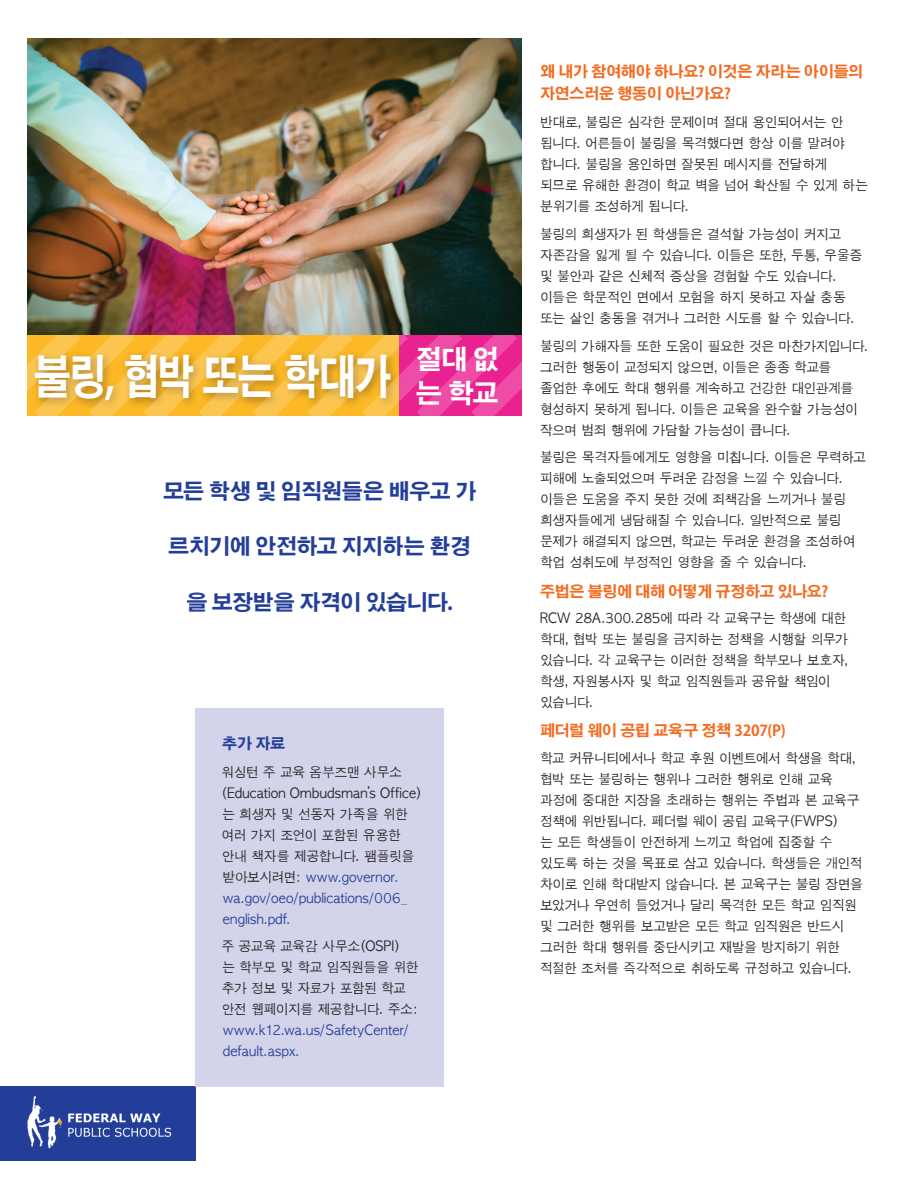
<style>
.page{position:relative;width:918px;height:1188px;background:#fff}
.page>*{position:absolute;margin:0;border:0;box-sizing:border-box;transform-origin:0 0}
.t1{font:700 46.2px "Adobe Gothic Std";letter-spacing:-.04em;color:#fff;scale:.8 1}
.t2{font:700 26.25px "Adobe Gothic Std";color:#fff}
.t3{font:700 21px "Adobe Gothic Std";letter-spacing:-.03em;color:#233e98}
.t4{font:700 15px/22.5px "Adobe Gothic Std";letter-spacing:-.02em;color:#f36b21}
.Goudy_Text{font:700 15px "Adobe Gothic Std";color:#233e98}
.Goudy_Text-2{font:13.5px/21px "Apple Gothic";letter-spacing:-.05em;color:#231f20;scale:.96 1}
.Goudy_Text-3{font:13.5px/21px "Apple Gothic";letter-spacing:.005em;color:#231f20;scale:.96 1}
.Goudy_Text-4{font:13.5px/21px "Apple Gothic";letter-spacing:-.02em;color:#231f20;scale:.96 1}
.s1{color:#233e98}
</style>
<div class="page">
<div style="left:0;top:1087px;width:195px;height:74px;background:#233e98"></div>
<img style="left:27px;top:1096px;width:145px;height:52px">
<svg style="left:27px;top:335px;width:495px;height:81px;background:#eb9450"></svg>
<img style="left:27px;top:38px;width:495px;height:297px">
<div style="left:195px;top:708px;width:249px;height:379px;background:#d3d3ea"></div>
<p class="t1" style="left:34px;top:349px;width:449px">불링, 협박 또는 학대가</p>
<p class="t2" style="left:416px;top:343px;width:85px">절대 없</p>
<p class="t2" style="left:416px;top:377px;width:84px">는 학교</p>
<p class="t3" style="left:163px;top:478px;width:315px">모든 학생 및 임직원들은 배우고 가</p>
<p class="t3" style="left:168px;top:534px;width:304px">르치기에 안전하고 지지하는 환경</p>
<p class="t3" style="left:186px;top:589px;width:268px">을 보장받을 자격이 있습니다.</p>
<p class="Goudy_Text" style="left:222px;top:734px;width:64px">추가 자료</p>
<p class="Goudy_Text-3" style="left:221px;top:762px;width:210px">워싱턴 주 교육 옴부즈맨 사무소 (Education Ombudsman’s Office) 는 희생자 및 선동자 가족을 위한 여러 가지 조언이 포함된 유용한 안내 책자를 제공합니다. 팸플릿을 받아보시려면: <span class="s1">www.governor. wa.gov/oeo/publications/006_ english.pdf.</span></p>
<p class="Goudy_Text-4" style="left:222px;top:936px;width:207px">주 공교육 교육감 사무소(OSPI)<br>는 학부모 및 학교 임직원들을 위한 추가 정보 및 자료가 포함된 학교 안전 웹페이지를 제공합니다. 주소: <span class="s1">www.k12.wa.us/SafetyCenter/ default.aspx.</span></p>
<p class="t4" style="left:540px;top:60px;width:325px">왜 내가 참여해야 하나요? 이것은 자라는 아이들의 자연스러운 행동이 아닌가요?</p>
<p class="Goudy_Text-2" style="left:540px;top:112px;width:343px">반대로, 불링은 심각한 문제이며 절대 용인되어서는 안 됩니다. 어른들이 불링을 목격했다면 항상 이를 말려야 합니다. 불링을 용인하면 잘못된 메시지를 전달하게 되므로 유해한 환경이 학교 벽을 넘어 확산될 수 있게 하는 분위기를 조성하게 됩니다.</p>
<p class="Goudy_Text-2" style="left:540px;top:224px;width:338px">불링의 희생자가 된 학생들은 결석할 가능성이 커지고 자존감을 잃게 될 수 있습니다. 이들은 또한, 두통, 우울증 및 불안과 같은 신체적 증상을 경험할 수도 있습니다. 이들은 학문적인 면에서 모험을 하지 못하고 자살 충동 또는 살인 충동을 겪거나 그러한 시도를 할 수 있습니다.</p>
<p class="Goudy_Text-2" style="left:540px;top:335px;width:344px">불링의 가해자들 또한 도움이 필요한 것은 마찬가지입니다. 그러한 행동이 교정되지 않으면, 이들은 종종 학교를 졸업한 후에도 학대 행위를 계속하고 건강한 대인관계를 형성하지 못하게 됩니다. 이들은 교육을 완수할 가능성이 작으며 범죄 행위에 가담할 가능성이 큽니다.</p>
<p class="Goudy_Text-2" style="left:540px;top:447px;width:341px">불링은 목격자들에게도 영향을 미칩니다. 이들은 무력하고 피해에 노출되었으며 두려운 감정을 느낄 수 있습니다. 이들은 도움을 주지 못한 것에 죄책감을 느끼거나 불링 희생자들에게 냉담해질 수 있습니다. 일반적으로 불링 문제가 해결되지 않으면, 학교는 두려운 환경을 조성하여 학업 성취도에 부정적인 영향을 줄 수 있습니다.</p>
<p class="t4" style="left:540px;top:580px;width:290px">주법은 불링에 대해 어떻게 규정하고 있나요?</p>
<p class="Goudy_Text-2" style="left:540px;top:608px;width:323px">RCW 28A.300.285에 따라 각 교육구는 학생에 대한 학대, 협박 또는 불링을 금지하는 정책을 시행할 의무가 있습니다. 각 교육구는 이러한 정책을 학부모나 보호자, 학생, 자원봉사자 및 학교 임직원들과 공유할 책임이 있습니다.</p>
<p class="t4" style="left:540px;top:720px;width:247px">페더럴 웨이 공립 교육구 정책 3207(P)</p>
<p class="Goudy_Text-2" style="left:540px;top:748px;width:338px">학교 커뮤니티에서나 학교 후원 이벤트에서 학생을 학대, 협박 또는 불링하는 행위나 그러한 행위로 인해 교육 과정에 중대한 지장을 초래하는 행위는 주법과 본 교육구 정책에 위반됩니다. 페더럴 웨이 공립 교육구(FWPS)<br>는 모든 학생들이 안전하게 느끼고 학업에 집중할 수 있도록 하는 것을 목표로 삼고 있습니다. 학생들은 개인적 차이로 인해 학대받지 않습니다. 본 교육구는 불링 장면을 보았거나 우연히 들었거나 달리 목격한 모든 학교 임직원 및 그러한 행위를 보고받은 모든 학교 임직원은 반드시 그러한 학대 행위를 중단시키고 재발을 방지하기 위한 적절한 조처를 즉각적으로 취하도록 규정하고 있습니다.</p>
</div>
